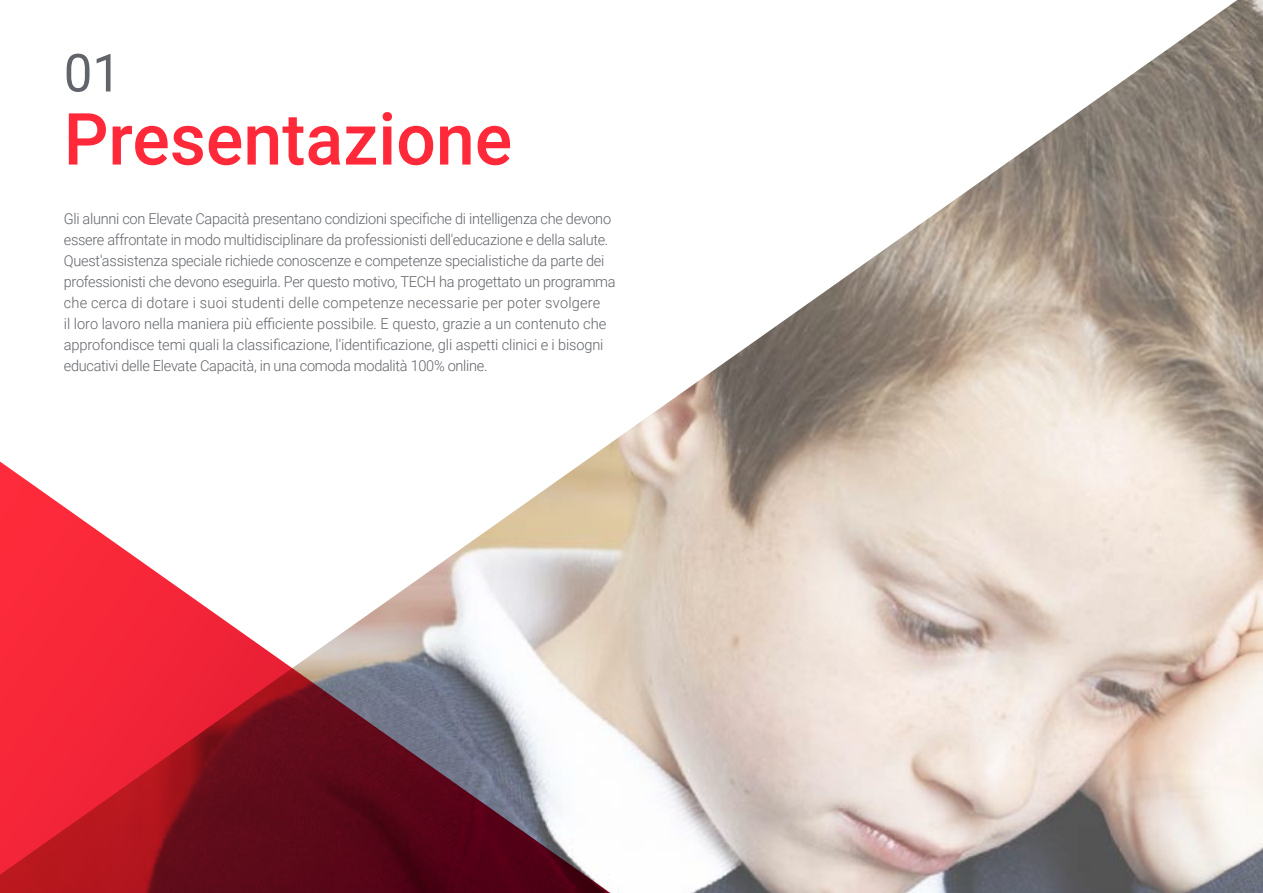
<style>
.page{position:relative;width:1263px;height:893px;background:#fff}
.page>*{position:absolute;margin:0;border:0;box-sizing:border-box;transform-origin:0 0}
.t1{font:500 72px "Roboto";color:#ff293a}
.t2{font:52.5px "Roboto";color:#61646a}
.t3{font:300 15px/21px "Roboto";letter-spacing:-.02em;color:#61646a}
</style>
<div class="page">
<img style="left:607px;top:0;width:656px;height:893px">
<svg style="left:0;top:446px;width:640px;height:447px"></svg>
<h2 class="t2" style="left:64px;top:36px;width:59px">01</h2>
<h1 class="t1" style="left:64px;top:89px;width:450px">Presentazione</h1>
<p class="t3" style="left:64px;top:207px;width:553px">Gli alunni con Elevate Capacità presentano condizioni specifiche di intelligenza che devono essere affrontate in modo multidisciplinare da professionisti dell'educazione e della salute.<br>Quest'assistenza speciale richiede conoscenze e competenze specialistiche da parte dei professionisti che devono eseguirla. Per questo motivo, TECH ha progettato un programma che cerca di dotare i suoi studenti delle competenze necessarie per poter svolgere<br>il loro lavoro nella maniera più efficiente possibile. E questo, grazie a un contenuto che approfondisce temi quali la classificazione, l'identificazione, gli aspetti clinici e i bisogni educativi delle Elevate Capacità, in una comoda modalità 100% online.</p>
</div>
